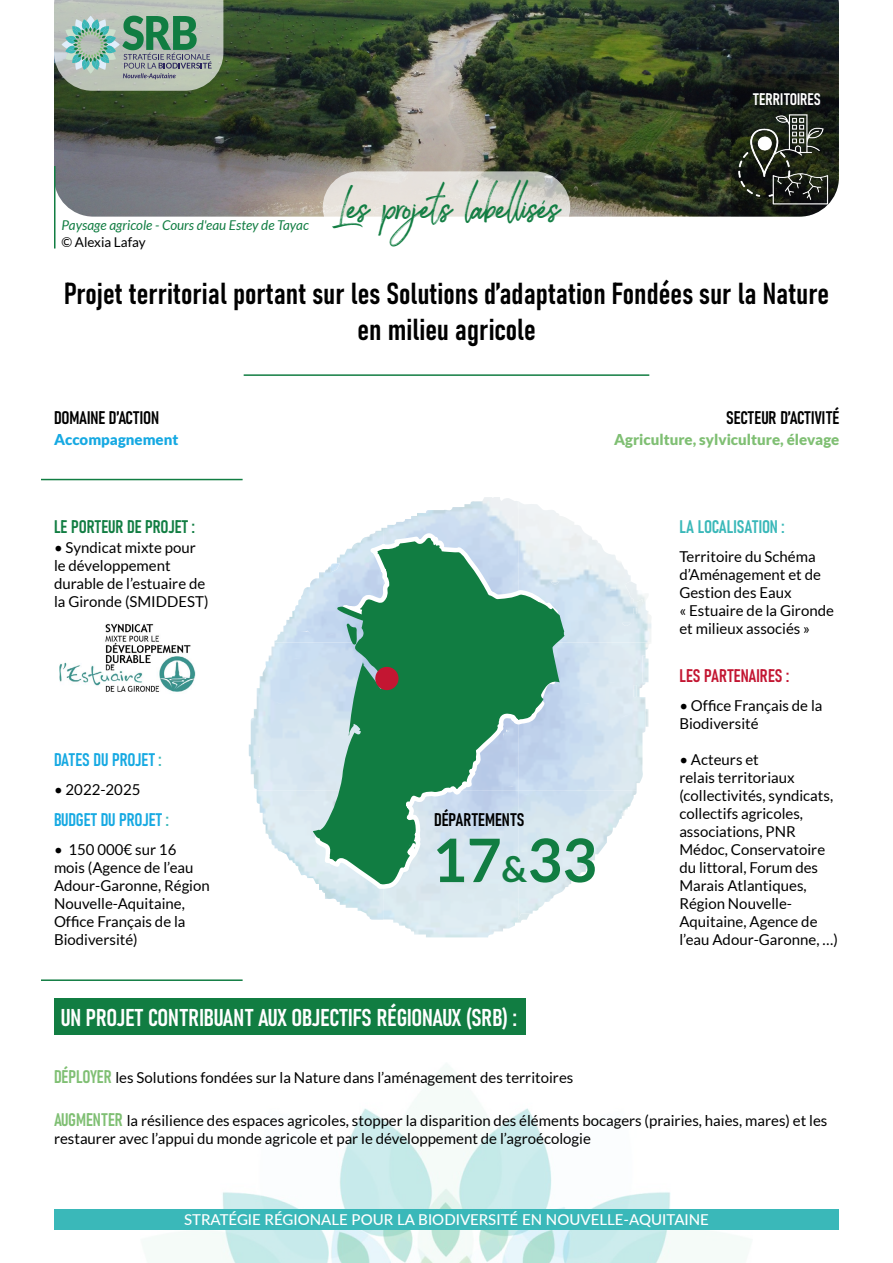
<style>
.page{position:relative;width:893px;height:1263px;background:#fff}
.page>*{position:absolute;margin:0;border:0;box-sizing:border-box;transform-origin:0 0}
.t1{font:700 60px "Lato";color:#117d42}
.t2{font:48px "Brownhill Script";color:#117d42}
.t3{font:30px/36px "Bahnschrift";color:#000;text-align:center}
.t4{font:24px "Bahnschrift";letter-spacing:-.005em;color:#fff}
.t5{font:18px "Bahnschrift";color:#000}
.t6{font:18px "Bahnschrift";letter-spacing:-.01em;color:#16a9e2}
.t7{font:18px "Bahnschrift";letter-spacing:-.01em;color:#117d42}
.t8{font:18px "Bahnschrift";color:#3ab8b9}
.t9{font:18px "Bahnschrift";color:#c31632}
.t10{font:16.5px "Bahnschrift";color:#fff}
.t11{font:15px/18px "Lato";color:#000}
.t12{font:500 15px "Lato";color:#fff}
.t13{font:900 15px "Lato";color:#7fbf73}
.t14{font:900 15px "Lato";color:#16a9e2}
.t15{font:italic 13.5px "Lato";color:#117d42}
.t16{font:13.5px "Lato";color:#000}
.s1{color:#3ab8b9}
.s2{font-size:36px}
.s3{font-family:"Bahnschrift";font-size:18px;color:#7fbf73}
</style>
<div class="page">
<img style="left:54px;top:0;width:785px;height:217px">
<img style="left:140px;top:1066px;width:612px;height:197px">
<svg style="left:323px;top:171px;width:247px;height:72px;fill:#e8e3dd"></svg>
<div style="left:54px;top:1209px;width:785px;height:20px;background:#3ab8b9"></div>
<hr style="left:244px;top:374px;width:405px;height:2px;background:#117d42">
<div style="left:54px;top:998px;width:471px;height:37px;background:#117d42"></div>
<hr style="left:41px;top:979px;width:202px;height:2px;background:#117d42">
<svg style="left:731px;top:74px;width:107px;height:143px;background:#1f241e"></svg>
<svg style="left:54px;top:0;width:169px;height:91px;background:#99b2a3"></svg>
<img style="left:257px;top:659px;width:54px;height:219px">
<img style="left:417px;top:497px;width:102px;height:19px">
<img style="left:560px;top:563px;width:90px;height:330px">
<svg style="left:311px;top:659px;width:249px;height:265px"></svg>
<svg style="left:268px;top:516px;width:298px;height:143px"></svg>
<svg style="left:313px;top:539px;width:251px;height:340px;background:#6fae97"></svg>
<div style="left:375px;top:667px;width:23px;height:23px;background:#c31632;border-radius:50%"></div>
<hr style="left:41px;top:479px;width:202px;height:1px;background:#117d42">
<img style="left:59px;top:624px;width:137px;height:68px">
<img style="left:738px;top:114px;width:91px;height:93px">
<hr style="left:54px;top:166px;width:2px;height:82px;background:#117d42">
<p class="t10" style="left:753px;top:86px;width:69px">TERRITOIRES</p>
<h2 class="t2" style="left:332px;top:175px;width:229px">Les projets labellisés</h2>
<h3 class="t3" style="left:64px;top:274px;width:767px">Projet territorial portant sur les Solutions d’adaptation Fondées sur la Nature en milieu agricole</h3>
<p class="t15" style="left:62px;top:218px;width:249px">Paysage agricole - Cours d'eau Estey de Tayac</p>
<p class="t16" style="left:62px;top:234px;width:86px">© Alexia Lafay</p>
<p class="t5" style="left:54px;top:404px;width:107px">DOMAINE D’ACTION</p>
<p class="t14" style="left:54px;top:430px;width:126px">Accompagnement</p>
<p class="t5" style="left:726px;top:404px;width:115px">SECTEUR D’ACTIVITÉ</p>
<p class="t13" style="left:614px;top:431px;width:227px">Agriculture, sylviculture, élevage</p>
<p class="t7" style="left:54px;top:513px;width:142px">LE PORTEUR DE PROJET :</p>
<p class="t11" style="left:54px;top:539px;width:156px">• Syndicat mixte pour le développement durable de l’estuaire de la Gironde (SMIDDEST)</p>
<p class="t6" style="left:54px;top:746px;width:109px">DATES DU PROJET <span class="s1">:</span></p>
<p class="t11" style="left:54px;top:780px;width:88px">• 2022-2025</p>
<p class="t6" style="left:54px;top:806px;width:116px">BUDGET DU PROJET <span class="s1">:</span></p>
<p class="t11" style="left:54px;top:841px;width:157px">• 150 000€ sur 16 mois (Agence de l’eau<br>Adour-Garonne, Région<br>Nouvelle-Aquitaine,<br>Office Français de la<br>Biodiversité)</p>
<p class="t5" style="left:434px;top:806px;width:92px">DÉPARTEMENTS</p>
<h1 class="t1" style="left:432px;top:826px;width:166px">17<span class="s2">&amp;</span>33</h1>
<h3 class="t4" style="left:61px;top:999px;width:458px">UN PROJET CONTRIBUANT AUX OBJECTIFS RÉGIONAUX (SRB) :</h3>
<p class="t8" style="left:679px;top:513px;width:107px">LA LOCALISATION :</p>
<p class="t11" style="left:679px;top:547px;width:156px">Territoire du Schéma d’Aménagement et de<br>Gestion des Eaux<br>« Estuaire de la Gironde et milieux associés »</p>
<p class="t9" style="left:679px;top:662px;width:111px">LES PARTENAIRES :</p>
<p class="t11" style="left:679px;top:697px;width:145px">• Office Français de la<br>Biodiversité</p>
<p class="t11" style="left:679px;top:751px;width:160px">• Acteurs et<br>relais territoriaux (collectivités, syndicats, collectifs agricoles, associations, PNR<br>Médoc, Conservatoire du littoral, Forum des<br>Marais Atlantiques,<br>Région Nouvelle-<br>Aquitaine, Agence de l’eau Adour-Garonne, …)</p>
<p class="t11" style="left:54px;top:1068px;width:521px"><span class="s3">DÉPLOYER</span> les Solutions fondées sur la Nature dans l’aménagement des territoires</p>
<p class="t11" style="left:54px;top:1112px;width:775px"><span class="s3">AUGMENTER</span> la résilience des espaces agricoles, stopper la disparition des éléments bocagers (prairies, haies, mares) et les restaurer avec l’appui du monde agricole et par le développement de l’agroécologie</p>
<p class="t12" style="left:184px;top:1209px;width:526px">STRATÉGIE RÉGIONALE POUR LA BIODIVERSITÉ EN NOUVELLE-AQUITAINE</p>
</div>
